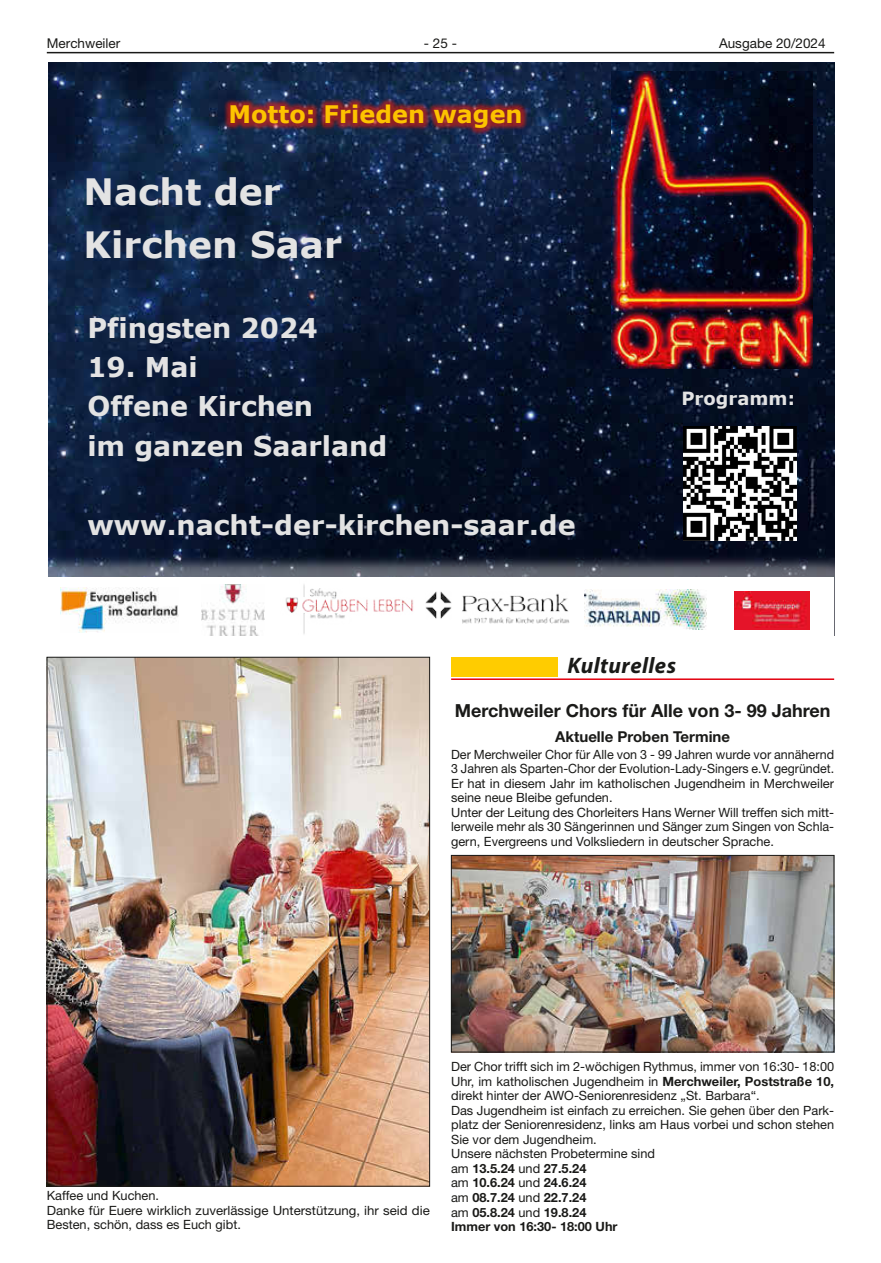
<style>
.page{position:relative;width:881px;height:1263px;background:#fff}
.page>*{position:absolute;margin:0;border:0;box-sizing:border-box;transform-origin:0 0}
.t1{font:700 36.3px/52.5px "Jhthmd Verdana";color:#e3e3e3}
.t2{font:700 27.3px "Jhthmd Verdana";color:#e3e3e3}
.t3{font:700 27.15px/39.3px "Jhthmd Verdana";color:#e3e3e3}
.t4{font:700 24.15px "Jhthmd Verdana";color:#fdc300}
.t5{font:italic 700 22.5px "Myriad Pro";letter-spacing:.02em;color:#1a1a18}
.t6{font:700 18.15px "Jhthmd Verdana";color:#e3e3e3}
.t7{font:700 18px "Helvetica Neue LT";color:#1a1a18}
.t8{font:700 15px "Helvetica Neue LT";color:#1a1a18}
.t9{font:13.5px "Helvetica Neue LT";color:#1a1a18}
.t10{font:12.75px/14.5px "Helvetica Neue LT";color:#1a1a18}
.s1{font-weight:700}
</style>
<div class="page">
<hr style="left:47px;top:52px;width:786px;height:1px;background:#1a1a18">
<hr style="left:451px;top:678px;width:382px;height:2px;background:#e3000f">
<div style="left:451px;top:657px;width:106px;height:19px;background:#fc0"></div>
<img style="left:453px;top:857px;width:378px;height:193px">
<div style="left:451px;top:855px;width:382px;height:197px;border:1px solid #1a1a18"></div>
<img style="left:49px;top:659px;width:378px;height:525px">
<img style="left:48px;top:62px;width:785px;height:488px">
<img style="left:48px;top:550px;width:785px;height:27px">
<img style="left:201px;top:585px;width:63px;height:50px">
<img style="left:60px;top:588px;width:118px;height:44px">
<img style="left:285px;top:584px;width:128px;height:50px">
<img style="left:584px;top:590px;width:122px;height:39px">
<img style="left:734px;top:591px;width:75px;height:38px">
<img style="left:425px;top:591px;width:144px;height:32px">
<img style="left:204px;top:82px;width:294px;height:71px">
<img style="left:498px;top:82px;width:66px;height:71px">
<img style="left:683px;top:426px;width:113px;height:114px">
<img style="left:611px;top:72px;width:201px;height:296px">
<p class="t9" style="left:47px;top:35px;width:75px">Merchweiler</p>
<p class="t9" style="left:424px;top:35px;width:35px">- 25 -</p>
<p class="t9" style="left:718px;top:35px;width:108px">Ausgabe 20/2024</p>
<h3 class="t4" style="left:228px;top:97px;width:295px">Motto: Frieden wagen</h3>
<h1 class="t1" style="left:83px;top:165px;width:260px">Nacht der<br>Kirchen Saar</h1>
<h2 class="t2" style="left:87px;top:308px;width:232px">Pfingsten 2024</h2>
<h3 class="t3" style="left:87px;top:347px;width:227px">19. Mai<br>Offene Kirchen</h3>
<h2 class="t2" style="left:87px;top:426px;width:301px">im ganzen Saarland</h2>
<h3 class="t3" style="left:87px;top:504px;width:489px">www.nacht-der-kirchen-saar.de</h3>
<h3 class="t6" style="left:681px;top:386px;width:115px">Programm:</h3>
<h3 class="t5" style="left:567px;top:651px;width:110px">Kulturelles</h3>
<h3 class="t7" style="left:454px;top:699px;width:377px">Merchweiler Chors für Alle von 3- 99 Jahren</h3>
<p class="t8" style="left:555px;top:727px;width:176px">Aktuelle Proben Termine</p>
<p class="t10" style="left:451px;top:746px;width:384px">Der Merchweiler Chor für Alle von 3 - 99 Jahren wurde vor annähernd 3 Jahren als Sparten-Chor der Evolution-Lady-Singers e.V. gegründet.<br>Er hat in diesem Jahr im katholischen Jugendheim in Merchweiler seine neue Bleibe gefunden.<br>Unter der Leitung des Chorleiters Hans Werner Will treffen sich mitt&shy;lerweile mehr als 30 Sängerinnen und Sänger zum Singen von Schla&shy;gern, Evergreens und Volksliedern in deutscher Sprache.</p>
<p class="t10" style="left:47px;top:1189px;width:384px;line-height:14px">Kaffee und Kuchen.<br>Danke für Euere wirklich zuverlässige Unterstützung, ihr seid die<br>Besten, schön, dass es Euch gibt.</p>
<p class="t10" style="left:451px;top:1059px;width:384px">Der Chor trifft sich im 2-wöchigen Rythmus, immer von 16:30- 18:00<br>Uhr, im katholischen Jugendheim in <span class="s1">Merchweiler, Poststraße 10, </span>direkt hinter der AWO-Seniorenresidenz „St. Barbara“.<br>Das Jugendheim ist einfach zu erreichen. Sie gehen über den Park&shy;platz der Seniorenresidenz, links am Haus vorbei und schon stehen Sie vor dem Jugendheim.<br>Unsere nächsten Probetermine sind<br>am <span class="s1">13.5.24</span> und <span class="s1">27.5.24<br></span>am <span class="s1">10.6.24</span> und <span class="s1">24.6.24<br></span>am <span class="s1">08.7.24</span> und <span class="s1">22.7.24<br></span>am <span class="s1">05.8.24</span> und <span class="s1">19.8.24<br>Immer von 16:30- 18:00 Uhr</span></p>
</div>
